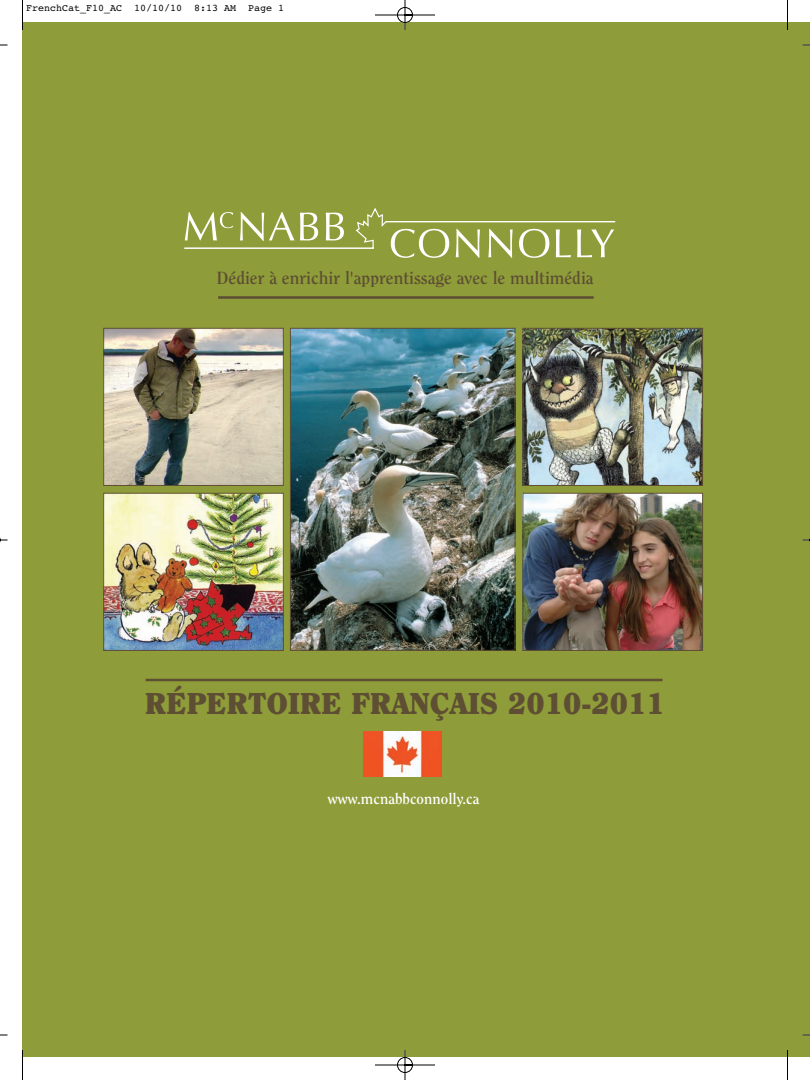
<style>
.page{position:relative;width:810px;height:1080px;background:#fff}
.page>*{position:absolute;margin:0;border:0;box-sizing:border-box;transform-origin:0 0}
.t1{font:900 30px "Clearface";color:#5e4e34}
.t2{font:700 17.5px "Clearface";color:#5e4e34}
.t3{font:700 15px "Clearface";color:#fff}
.t4{font:10px "Courier";color:#000}
</style>
<div class="page">
<img style="left:0;top:0;width:810px;height:1080px">
<p class="t4" style="left:26px;top:5px;width:260px">FrenchCat_F10_AC 10/10/10 8:13 AM Page 1</p>
<p class="t2" style="left:217px;top:271px;width:378px">Dédier à enrichir l'apprentissage avec le multimédia</p>
<h1 class="t1" style="left:145px;top:691px;width:522px">RÉPERTOIRE FRANÇAIS 2010-2011</h1>
<p class="t3" style="left:328px;top:792px;width:153px">www.mcnabbconnolly.ca</p>
</div>
